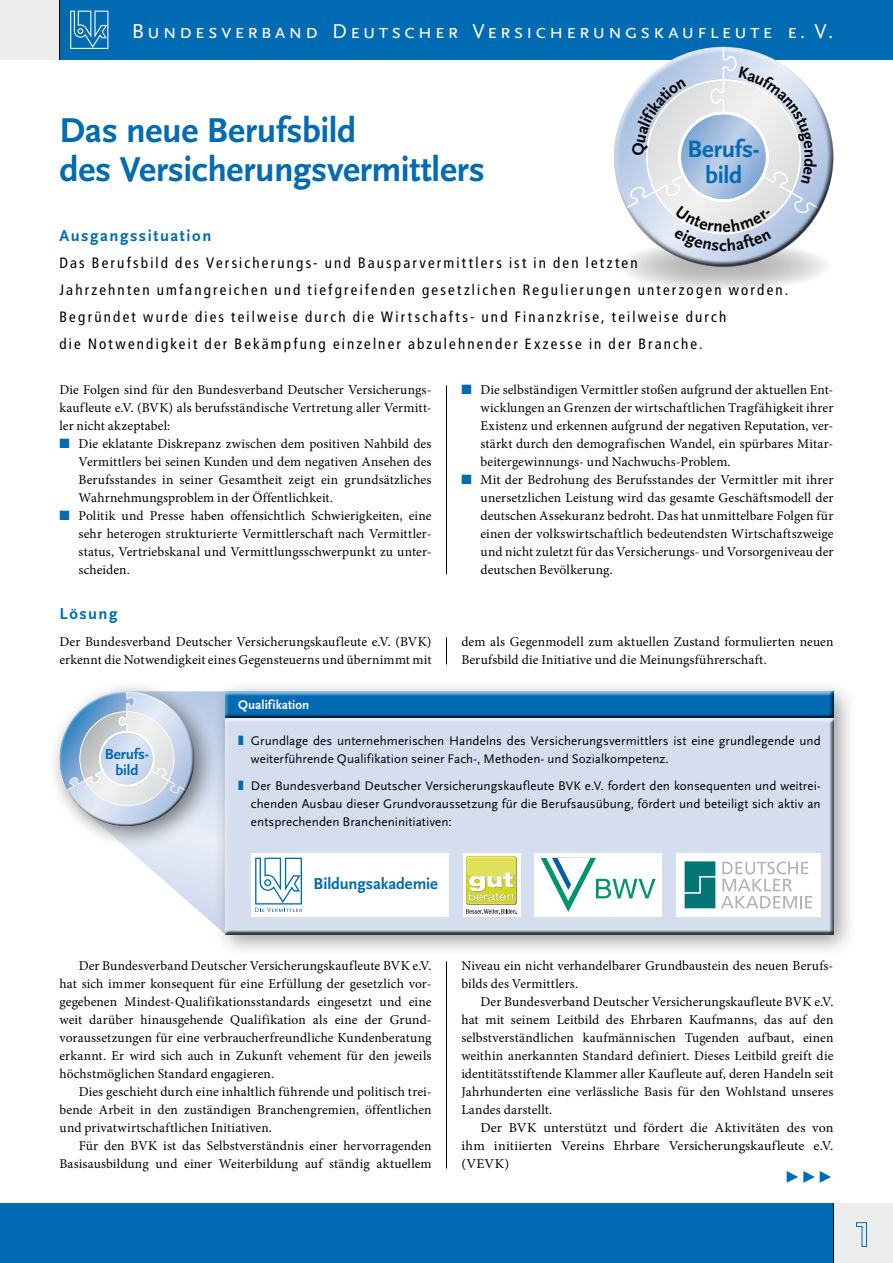
<style>
.page{position:relative;width:893px;height:1263px;background:#fff}
.page>*{position:absolute;margin:0;border:0;box-sizing:border-box;transform-origin:0 0}
.t1{font:700 36px/39px "Scala Sans";letter-spacing:-.01em;color:#006ab2}
.t2{font:700 24.75px/26.2px "Scala Sans";letter-spacing:-.01em;color:#006ab2;text-align:center}
.t3{font:24px "FF Dingbats Arrows One";color:#006ab2}
.t4{font:21px "Scala Sans Caps";letter-spacing:.135em;color:#fff}
.t5{font:700 16.5px "Scala Sans";letter-spacing:.09em;color:#006ab2}
.t6{font:700 16.5px "Scala Sans";letter-spacing:-.005em;color:#006ab2}
.t7{font:700 15.15px/16px "Scala Sans";letter-spacing:-.01em;color:#006ab2;text-align:center}
.t8{font:15px/27px "Transit";letter-spacing:.105em;color:#000}
.t9{font:13.5px/18px "Minion Pro";letter-spacing:.005em;color:#000;text-align:justify}
.t10{font:13.5px/18px "Minion Pro";letter-spacing:.005em;color:#000;text-align:justify;scale:1.04 1}
.t11{font:13.05px/18px "Scala Sans";letter-spacing:.01em;color:#000}
.t12{font:700 13.05px "Scala Sans";color:#fff}
.s1{color:#006ab2}
</style>
<div class="page">
<svg style="left:614px;top:241px;width:219px;height:50px"></svg>
<div style="left:212px;top:678px;width:645px;height:280px;background:#000;opacity:.4"></div>
<div style="left:224px;top:691px;width:610px;height:29px;background:#000;opacity:.75"></div>
<div style="left:224px;top:718px;width:610px;height:218px;background:#d4deef"></div>
<div style="left:0;top:0;width:60px;height:60px;background:#eceded"></div>
<div style="left:833px;top:1203px;width:60px;height:60px;background:#eceded"></div>
<div style="left:60px;top:0;width:833px;height:60px;background:#006ab2"></div>
<div style="left:0;top:1203px;width:833px;height:60px;background:#006ab2"></div>
<svg style="left:70px;top:11px;width:38px;height:38px"></svg>
<div style="left:611px;top:46px;width:211px;height:165px;background:#fff;opacity:.75"></div>
<div style="left:618px;top:82px;width:217px;height:187px;background:#000;opacity:.75"></div>
<div style="left:46px;top:678px;width:172px;height:171px;background:#fff"></div>
<svg style="left:60px;top:691px;width:165px;height:243px"></svg>
<div style="left:57px;top:691px;width:131px;height:99px;background:#fff;opacity:.75"></div>
<div style="left:62px;top:713px;width:133px;height:114px;background:#000;opacity:.75"></div>
<div style="left:534px;top:853px;width:128px;height:63px;background:#fff"></div>
<svg style="left:541px;top:858px;width:115px;height:54px"></svg>
<div style="left:463px;top:853px;width:57px;height:63px;background:#fff"></div>
<svg style="left:466px;top:856px;width:51px;height:58px"></svg>
<div style="left:676px;top:853px;width:145px;height:63px;background:#fff"></div>
<svg style="left:685px;top:861px;width:30px;height:47px"></svg>
<svg style="left:721px;top:861px;width:91px;height:47px"></svg>
<div style="left:251px;top:853px;width:198px;height:63px;background:#fff"></div>
<svg style="left:255px;top:858px;width:47px;height:54px"></svg>
<hr style="left:833px;top:1203px;width:1px;height:60px;background:#000">
<svg style="left:856px;top:1222px;width:11px;height:25px"></svg>
<hr style="left:446px;top:385px;width:1px;height:189px;background:#000">
<svg style="left:446px;top:637px;width:1px;height:27px"></svg>
<hr style="left:446px;top:961px;width:1px;height:207px;background:#000">
<hr style="left:59px;top:0;width:1px;height:60px;background:#000">
<svg style="left:626px;top:47px;width:194px;height:204px"></svg>
<h3 class="t4" style="left:132px;top:20px;width:703px">Bundesverband Deutscher Versicherungskaufleute e. V.</h3>
<h1 class="t1" style="left:60px;top:111px;width:427px">Das neue Berufsbild<br>des Versicherungsvermittlers</h1>
<p class="t5" style="left:60px;top:227px;width:153px">Ausgangssituation</p>
<p class="t8" style="left:60px;top:250px;width:731px">Das Berufsbild des Versicherungs- und Bausparvermittlers ist in den letzten<br>Jahrzehnten umfangreichen und tiefgreifenden gesetzlichen Regulierungen unterzogen worden.<br>Begründet wurde dies teilweise durch die Wirtschafts- und Finanzkrise, teilweise durch<br>die Notwendigkeit der Bekämpfung einzelner abzulehnender Exzesse in der Branche.</p>
<h2 class="t2" style="left:687px;top:136px;width:74px">Berufs&shy;bild</h2>
<p class="t9" style="left:60px;top:381px;width:374px">Die Folgen sind für den Bundesverband Deutscher Versicherungs&shy;kaufleute e.V. (BVK) als berufsständische Vertretung aller Vermitt&shy;ler nicht akzeptabel:</p>
<p class="t9" style="left:79px;top:435px;width:354px;text-indent:-19px"><span class="s1">■</span> Die eklatante Diskrepanz zwischen dem positiven Nahbild des Vermittlers bei seinen Kunden und dem negativen Ansehen des Berufsstandes in seiner Gesamtheit zeigt ein grundsätzliches Wahrnehmungsproblem in der Öffentlichkeit.</p>
<p class="t9" style="left:79px;top:507px;width:354px;text-indent:-19px"><span class="s1">■</span> Politik und Presse haben offensichtlich Schwierigkeiten, eine sehr heterogen strukturierte Vermittlerschaft nach Vermittler&shy;status, Vertriebskanal und Vermittlungsschwerpunkt zu unter&shy;scheiden.</p>
<p class="t9" style="left:480px;top:381px;width:354px;text-indent:-19px"><span class="s1">■</span> Die selbständigen Vermittler stoßen aufgrund der aktuellen Ent&shy;wicklungen an Grenzen der wirtschaftlichen Tragfähigkeit ihrer Existenz und erkennen aufgrund der negativen Reputation, ver&shy;stärkt durch den demografischen Wandel, ein spürbares Mitar&shy;beitergewinnungs- und Nachwuchs-Problem.</p>
<p class="t9" style="left:480px;top:471px;width:354px;text-indent:-19px"><span class="s1">■</span> Mit der Bedrohung des Berufsstandes der Vermittler mit ihrer unersetzlichen Leistung wird das gesamte Geschäftsmodell der deutschen Assekuranz bedroht. Das hat unmittelbare Folgen für einen der volkswirtschaftlich bedeutendsten Wirtschaftszweige und nicht zuletzt für das Versicherungs- und Vorsorgeniveau der deutschen Bevölkerung.</p>
<p class="t5" style="left:60px;top:605px;width:59px">Lösung</p>
<p class="t9" style="left:60px;top:633px;width:373px">Der Bundesverband Deutscher Versicherungskaufleute e.V. (BVK) erkennt die Notwendigkeit eines Gegensteuerns und übernimmt mit</p>
<p class="t9" style="left:461px;top:633px;width:374px">dem als Gegenmodell zum aktuellen Zustand formulierten neuen<br>Berufsbild die Initiative und die Meinungsführerschaft.</p>
<p class="t7" style="left:105px;top:746px;width:46px">Berufs&shy;bild</p>
<p class="t12" style="left:238px;top:698px;width:73px">Qualifikation</p>
<p class="t11" style="left:251px;top:732px;width:571px">Grundlage des unternehmerischen Handelns des Versicherungsvermittlers ist eine grundlegende und weiterführende Qualifikation seiner Fach-, Methoden- und Sozialkompetenz.</p>
<p class="t11" style="left:251px;top:777px;width:571px;text-align:justify">Der Bundesverband Deutscher Versicherungskaufleute BVK e.V. fordert den konsequenten und weitrei&shy;chenden Ausbau dieser Grundvoraussetzung für die Berufsausübung, fördert und beteiligt sich aktiv an entsprechenden Brancheninitiativen:</p>
<p class="t6" style="left:314px;top:874px;width:126px">Bildungsakademie</p>
<p class="t9" style="left:60px;top:957px;width:374px;text-indent:19px">Der Bundesverband Deutscher Versicherungskaufleute BVK e.V. hat sich immer konsequent für eine Erfüllung der gesetzlich vor&shy;gegebenen Mindest-Qualifikationsstandards eingesetzt und eine weit darüber hinausgehende Qualifikation als eine der Grund&shy;voraussetzungen für eine verbraucherfreundliche Kundenberatung erkannt. Er wird sich auch in Zukunft vehement für den jeweils höchstmöglichen Standard engagieren.</p>
<p class="t9" style="left:60px;top:1083px;width:374px;text-indent:19px">Dies geschieht durch eine inhaltlich führende und politisch trei&shy;bende Arbeit in den zuständigen Branchengremien, öffentlichen und privatwirtschaftlichen Initiativen.</p>
<p class="t9" style="left:60px;top:1137px;width:374px;text-align:right">Für den BVK ist das Selbstverständnis einer hervorragenden<br>Basisausbildung und einer Weiterbildung auf ständig aktuellem</p>
<p class="t9" style="left:461px;top:957px;width:374px">Niveau ein nicht verhandelbarer Grundbaustein des neuen Berufs&shy;bilds des Vermittlers.</p>
<p class="t9" style="left:461px;top:993px;width:374px;text-indent:19px">Der Bundesverband Deutscher Versicherungskaufleute BVK e.V. hat mit seinem Leitbild des Ehrbaren Kaufmanns, das auf den selbstverständlichen kaufmännischen Tugenden aufbaut, einen weithin anerkannten Standard definiert. Dieses Leitbild greift die identitätsstiftende Klammer aller Kaufleute auf, deren Handeln seit Jahrhunderten eine verlässliche Basis für den Wohlstand unseres Landes darstellt.</p>
<p class="t10" style="left:461px;top:1119px;width:359px;text-indent:19px">Der BVK unterstützt und fördert die Aktivitäten des von ihm initiierten Vereins Ehrbare Versicherungskaufleute e.V. (VEVK)</p>
<h3 class="t3" style="left:785px;top:1169px;width:50px">✓✓✓</h3>
</div>
